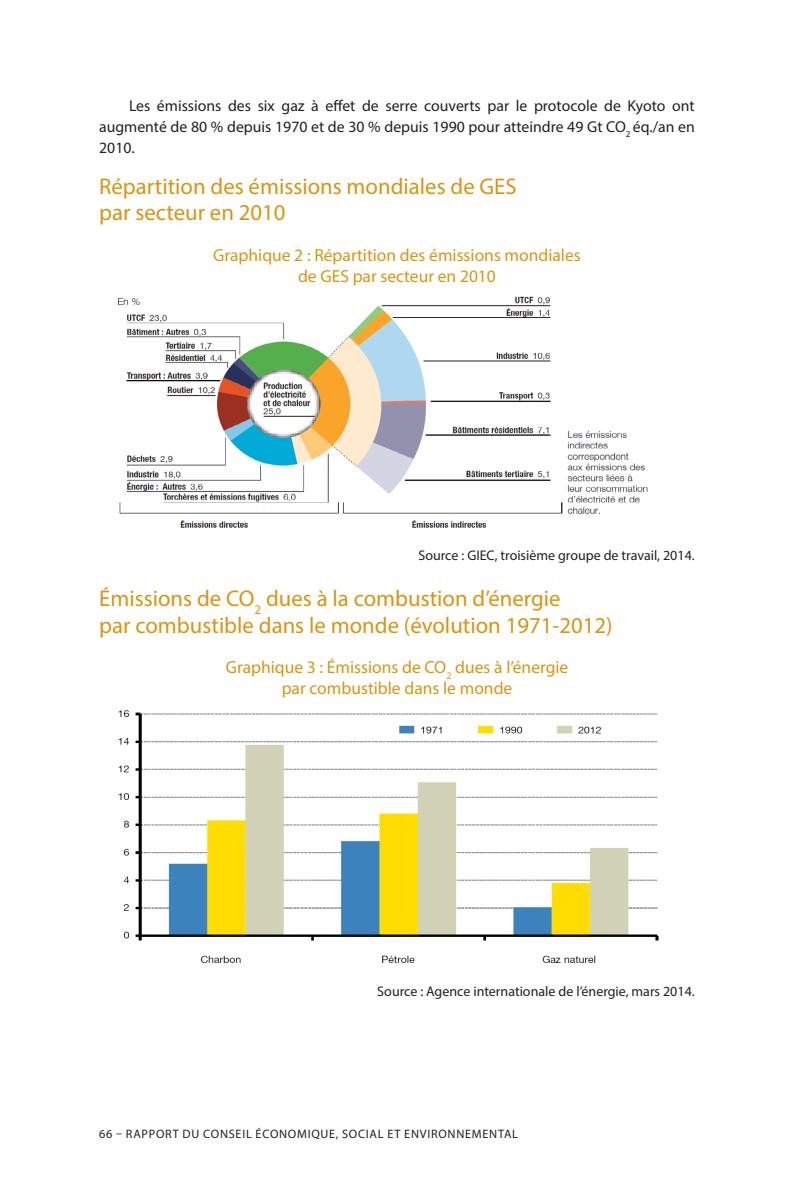
<style>
.page{position:relative;width:794px;height:1191px;background:#fff}
.page>*{position:absolute;margin:0;border:0;box-sizing:border-box;transform-origin:0 0}
.Titre_6_Objectif{font:22.75px/26.2px "Myriad Pro";color:#d99512}
.Légende{font:17.5px/21px "Myriad Pro";color:#d99512;text-align:center}
.Alinéa{font:15.75px/21px "Myriad Pro";color:#231f20;text-align:justify}
.Source_tableau{font:14px "Myriad Pro";color:#231f20}
.t1{font:12.25px "Myriad Pro";letter-spacing:.06em;color:#231f20}
</style>
<div class="page">
<img style="left:117px;top:296px;width:531px;height:232px">
<img style="left:118px;top:710px;width:541px;height:253px">
<p class="Alinéa" style="left:99px;top:95px;width:597px;text-indent:30px">Les émissions des six gaz à effet de serre couverts par le protocole de Kyoto ont augmenté de 80 % depuis 1970 et de 30 % depuis 1990 pour atteindre 49 Gt CO<sub>2</sub> éq./an en 2010.</p>
<p class="Titre_6_Objectif" style="left:99px;top:173px;width:419px">Répartition des émissions mondiales de GES par secteur en 2010</p>
<p class="Légende" style="left:213px;top:245px;width:369px">Graphique 2 : Répartition des émissions mondiales de GES par secteur en 2010</p>
<p class="Source_tableau" style="left:418px;top:547px;width:278px">Source : GIEC, troisième groupe de travail, 2014.</p>
<p class="Titre_6_Objectif" style="left:99px;top:585px;width:515px">Émissions de CO<sub>2</sub> dues à la combustion d’énergie<br>par combustible dans le monde (évolution 1971-2012)</p>
<p class="Légende" style="left:226px;top:657px;width:344px">Graphique 3 : Émissions de CO<sub>2</sub> dues à l’énergie par combustible dans le monde</p>
<p class="Source_tableau" style="left:377px;top:982px;width:319px">Source : Agence internationale de l’énergie, mars 2014.</p>
<p class="t1" style="left:99px;top:1126px;width:420px">66 – RAPPORT DU CONSEIL ÉCONOMIQUE, SOCIAL ET ENVIRONNEMENTAL</p>
</div>
